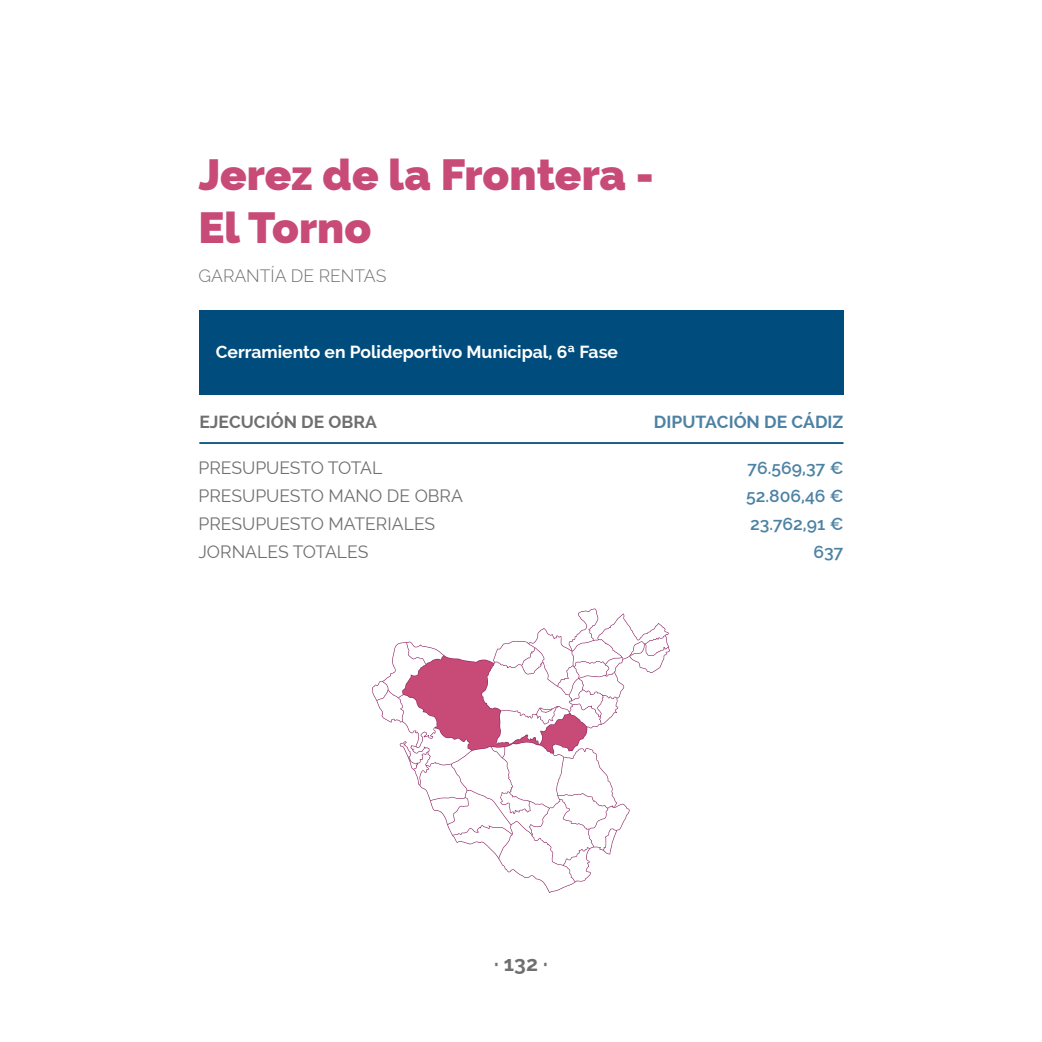
<style>
.page{position:relative;width:1042px;height:1042px;background:#fff}
.page>*{position:absolute;margin:0;border:0;box-sizing:border-box;transform-origin:0 0}
.t1{font:800 43.75px/52.5px "Raleway";color:#c84a77}
.t2{font:700 21px "Raleway";color:#706f6f}
.t3{font:17.5px/28px "Raleway";color:#706f6f}
.t4{font:700 17.5px "Raleway";color:#fff}
.t5{font:600 17.5px/28px "Raleway";color:#4d82a4;text-align:right}
.t6{font:700 17.5px "Raleway";color:#4d82a4}
.t7{font:300 17.5px "Raleway";color:#706f6f}
.t8{font:700 17.5px "Raleway";color:#706f6f}
</style>
<div class="page">
<div style="left:199px;top:310px;width:644px;height:85px;background:#004d7d"></div>
<hr style="left:199px;top:442px;width:644px;height:2px;background:#004d7d">
<svg style="left:372px;top:609px;width:297px;height:283px"></svg>
<h1 class="t1" style="left:198px;top:148px;width:457px">Jerez de la Frontera -<br>El Torno</h1>
<p class="t7" style="left:198px;top:265px;width:189px">GARANTÍA DE RENTAS</p>
<p class="t4" style="left:216px;top:341px;width:404px">Cerramiento en Polideportivo Municipal, 6ª Fase</p>
<p class="t8" style="left:199px;top:411px;width:179px">EJECUCIÓN DE OBRA</p>
<p class="t3" style="left:198px;top:454px;width:266px">PRESUPUESTO TOTAL<br>PRESUPUESTO MANO DE OBRA<br>PRESUPUESTO MATERIALES<br>JORNALES TOTALES</p>
<p class="t6" style="left:654px;top:411px;width:191px">DIPUTACIÓN DE CÁDIZ</p>
<p class="t5" style="left:746px;top:454px;width:99px">76.569,37 €<br>52.806,46 €<br>23.762,91 €<br>637</p>
<p class="t2" style="left:494px;top:952px;width:55px">· 132 ·</p>
</div>
